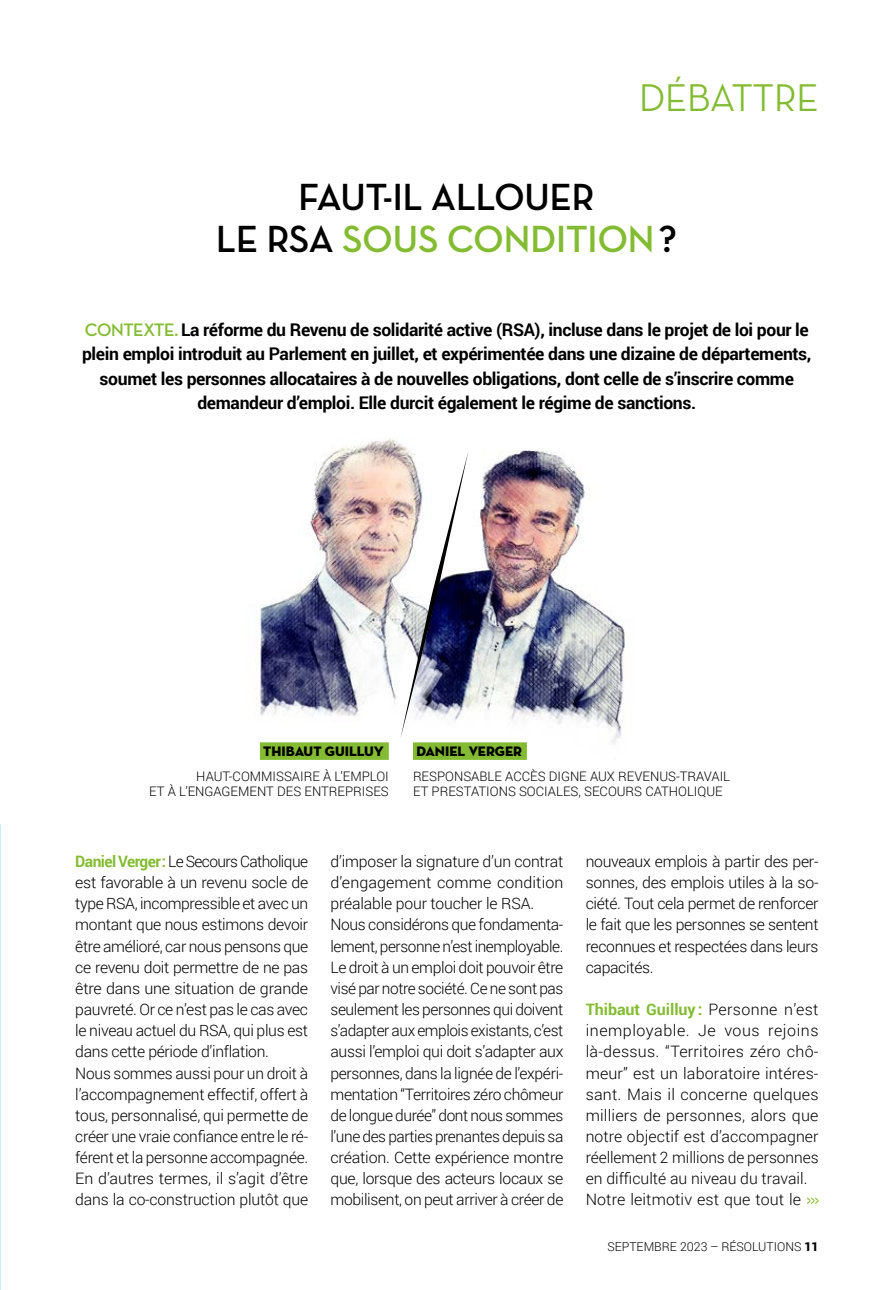
<style>
.page{position:relative;width:893px;height:1290px;background:#fff}
.page>*{position:absolute;margin:0;border:0;box-sizing:border-box;transform-origin:0 0}
.t1{font:500 39.38px "Neutra Disp";color:#83bc32}
.t2{font:700 38.5px/42px "Neutra Disp";color:#000;text-align:center}
.t3{font:700 17.5px/24.5px "Roboto";letter-spacing:-.02em;color:#000;text-align:center}
.t4{font:300 15.75px/21.2px "Roboto";letter-spacing:-.02em;color:#000}
.t5{font:300 15.75px/21.2px "Roboto";letter-spacing:.01em;color:#000}
.t6{font:14px "Neutra Disp Titling";color:#000}
.t7{font:300 13.12px/15.8px "Roboto";color:#000;text-align:right}
.t8{font:300 12.25px "Roboto";color:#000}
.s1{color:#83bc32}
.s2{font-family:"Neutra Disp";font-size:18.38px;color:#83bc32}
.s3{font-weight:700;color:#83bc32}
.s4{font-weight:900}
</style>
<div class="page">
<img style="left:255px;top:438px;width:156px;height:309px">
<img style="left:399px;top:451px;width:226px;height:296px">
<svg style="left:400px;top:451px;width:68px;height:288px"></svg>
<div style="left:260px;top:742px;width:129px;height:18px;background:#83bc32"></div>
<div style="left:413px;top:742px;width:114px;height:18px;background:#83bc32"></div>
<svg style="left:807px;top:1197px;width:12px;height:7px"></svg>
<h1 class="t1" style="left:639px;top:76px;width:181px">DÉBATTRE</h1>
<h2 class="t2" style="left:216px;top:176px;width:462px">FAUT-IL ALLOUER<br>LE RSA <span class="s1">SOUS CONDITION</span>?</h2>
<p class="t3" style="left:82px;top:317px;width:731px"><span class="s2">CONTEXTE.</span> La réforme du Revenu de solidarité active (RSA), incluse dans le projet de loi pour le plein emploi introduit au Parlement en juillet, et expérimentée dans une dizaine de départements, soumet les personnes allocataires à de nouvelles obligations, dont celle de s’inscrire comme demandeur d’emploi. Elle durcit également le régime de sanctions.</p>
<p class="t6" style="left:263px;top:742px;width:122px">THIBAUT GUILLUY</p>
<p class="t7" style="left:149px;top:767px;width:241px">HAUT-COMMISSAIRE À L’EMPLOI<br>ET À L’ENGAGEMENT DES ENTREPRISES</p>
<p class="t6" style="left:416px;top:742px;width:107px">DANIEL VERGER</p>
<p class="t7" style="left:413px;top:767px;width:319px;text-align:left">RESPONSABLE ACCÈS DIGNE AUX REVENUS-TRAVAIL<br>ET PRESTATIONS SOCIALES, SECOURS CATHOLIQUE</p>
<p class="t4" style="left:75px;top:850px;width:234px"><span class="s3">Daniel Verger:</span> Le Secours Catholique est favorable à un revenu socle de type RSA, incompressible et avec un montant que nous estimons devoir être amélioré, car nous pensons que ce revenu doit permettre de ne pas être dans une situation de grande pauvreté. Or ce n’est pas le cas avec le niveau actuel du RSA, qui plus est dans cette période d’inflation.<br>Nous sommes aussi pour un droit à l’accompagnement effectif, offert à tous, personnalisé, qui permette de créer une vraie confiance entre le ré&shy;férent et la personne accompagnée.<br>En d’autres termes, il s’agit d’être dans la co-construction plutôt que</p>
<p class="t4" style="left:330px;top:850px;width:234px">d’imposer la signature d’un contrat d’engagement comme condition préalable pour toucher le RSA.<br>Nous considérons que fondamenta&shy;lement, personne n’est inemployable.<br>Le droit à un emploi doit pouvoir être visé par notre société. Ce ne sont pas seulement les personnes qui doivent s’adapter aux emplois existants, c’est aussi l’emploi qui doit s’adapter aux personnes, dans la lignée de l’expéri&shy;mentation “Territoires zéro chômeur de longue durée” dont nous sommes l’une des parties prenantes depuis sa création. Cette expérience montre que, lorsque des acteurs locaux se mobilisent, on peut arriver à créer de</p>
<p class="t4" style="left:586px;top:850px;width:234px;text-align:justify">nouveaux emplois à partir des per&shy;sonnes, des emplois utiles à la so&shy;ciété. Tout cela permet de renforcer le fait que les personnes se sentent reconnues et respectées dans leurs capacités.</p>
<p class="t5" style="left:586px;top:998px;width:234px"><span class="s3">Thibaut Guilluy:</span> Personne n’est inemployable. Je vous rejoins là-dessus. “Territoires zéro chô&shy;meur” est un laboratoire intéres&shy;sant. Mais il concerne quelques milliers de personnes, alors que notre objectif est d’accompagner réellement 2 millions de personnes en difficulté au niveau du travail.<br>Notre leitmotiv est que tout le</p>
<p class="t8" style="left:607px;top:1238px;width:213px">SEPTEMBRE 2023 – RÉSOLUTIONS <span class="s4">11</span></p>
</div>
